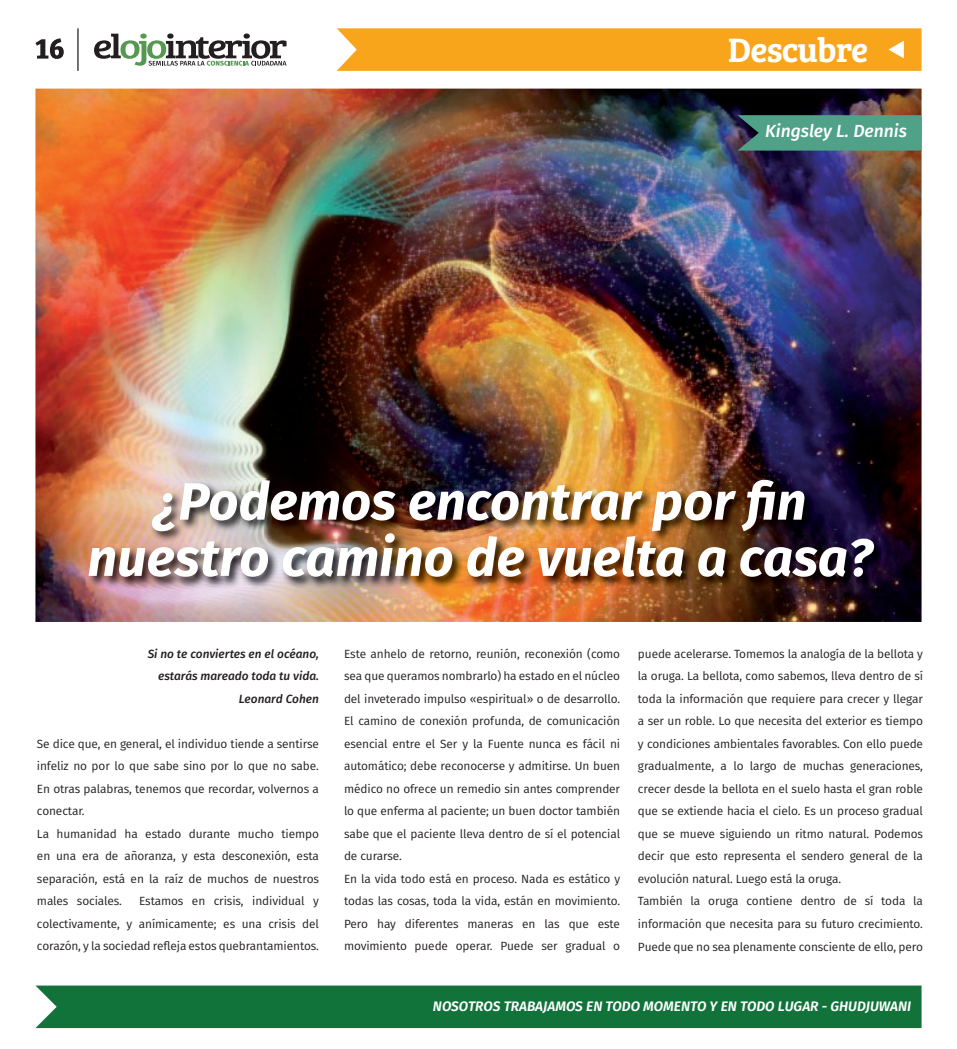
<style>
.page{position:relative;width:957px;height:1049px;background:#fff}
.page>*{position:absolute;margin:0;border:0;box-sizing:border-box;transform-origin:0 0}
.t1{font:italic 700 52.5px/56.2px "Fira Sans";color:#fff;text-align:center}
.t2{font:600 35px "Bree Serif";letter-spacing:-.025em;color:#fff}
.t3{font:italic 500 17.5px "Fira Sans";color:#fff}
.t4{font:italic 600 13.75px "Fira Sans";color:#fff}
.t5{font:11.88px/22.5px "Fira Sans";letter-spacing:-.01em;color:#231f20}
.t6{font:italic 500 11.88px/22.5px "Fira Sans";color:#231f20;text-align:right}
</style>
<div class="page">
<svg style="left:94px;top:34px;width:192px;height:32px"></svg>
<hr style="left:77px;top:28px;width:2px;height:43px;background:#231f20">
<div style="left:35px;top:985px;width:886px;height:43px;background:#11723a"></div>
<svg style="left:337px;top:28px;width:584px;height:43px"></svg>
<img style="left:35px;top:89px;width:886px;height:533px">
<img style="left:87px;top:478px;width:799px;height:111px">
<svg style="left:737px;top:115px;width:184px;height:36px"></svg>
<svg style="left:35px;top:38px;width:29px;height:21px"></svg>
<h2 class="t2" style="left:727px;top:23px;width:142px">Descubre</h2>
<h3 class="t3" style="left:765px;top:119px;width:143px">Kingsley L. Dennis</h3>
<h1 class="t1" style="left:87px;top:473px;width:787px">¿Podemos encontrar por fin nuestro camino de vuelta a casa?</h1>
<p class="t6" style="left:148px;top:642px;width:173px">Si no te conviertes en el océano, estarás mareado toda tu vida.<br>Leonard Cohen</p>
<p class="t5" style="left:37px;top:732px;width:283px">Se dice que, en general, el individuo tiende a sentirse infeliz no por lo que sabe sino por lo que no sabe.<br>En otras palabras, tenemos que recordar, volvernos a conectar.<br>La humanidad ha estado durante mucho tiempo en una era de añoranza, y esta desconexión, esta separación, está en la raíz de muchos de nuestros males sociales.</p>
<p class="t5" style="left:37px;top:890px;width:283px;text-align:justify;text-indent:102px">Estamos en crisis, individual y colectivamente, y anímicamente; es una crisis del corazón, y la sociedad refleja estos quebrantamientos.</p>
<p class="t5" style="left:344px;top:642px;width:278px">Este anhelo de retorno, reunión, reconexión (como sea que queramos nombrarlo) ha estado en el núcleo del inveterado impulso «espiritual» o de desarrollo.<br>El camino de conexión profunda, de comunicación esencial entre el Ser y la Fuente nunca es fácil ni automático; debe reconocerse y admitirse. Un buen médico no ofrece un remedio sin antes comprender lo que enferma al paciente; un buen doctor también sabe que el paciente lleva dentro de sí el potencial de curarse.<br>En la vida todo está en proceso. Nada es estático y todas las cosas, toda la vida, están en movimiento.<br>Pero hay diferentes maneras en las que este movimiento puede operar. Puede ser gradual o</p>
<p class="t5" style="left:638px;top:642px;width:287px">puede acelerarse. Tomemos la analogía de la bellota y la oruga. La bellota, como sabemos, lleva dentro de sí toda la información que requiere para crecer y llegar a ser un roble. Lo que necesita del exterior es tiempo y condiciones ambientales favorables. Con ello puede gradualmente, a lo largo de muchas generaciones, crecer desde la bellota en el suelo hasta el gran roble que se extiende hacia el cielo. Es un proceso gradual que se mueve siguiendo un ritmo natural. Podemos decir que esto representa el sendero general de la evolución natural. Luego está la oruga.<br>También la oruga contiene dentro de sí toda la información que necesita para su futuro crecimiento.<br>Puede que no sea plenamente consciente de ello, pero</p>
<p class="t4" style="left:433px;top:997px;width:480px">NOSOTROS TRABAJAMOS EN TODO MOMENTO Y EN TODO LUGAR - GHUDJUWANI</p>
</div>
